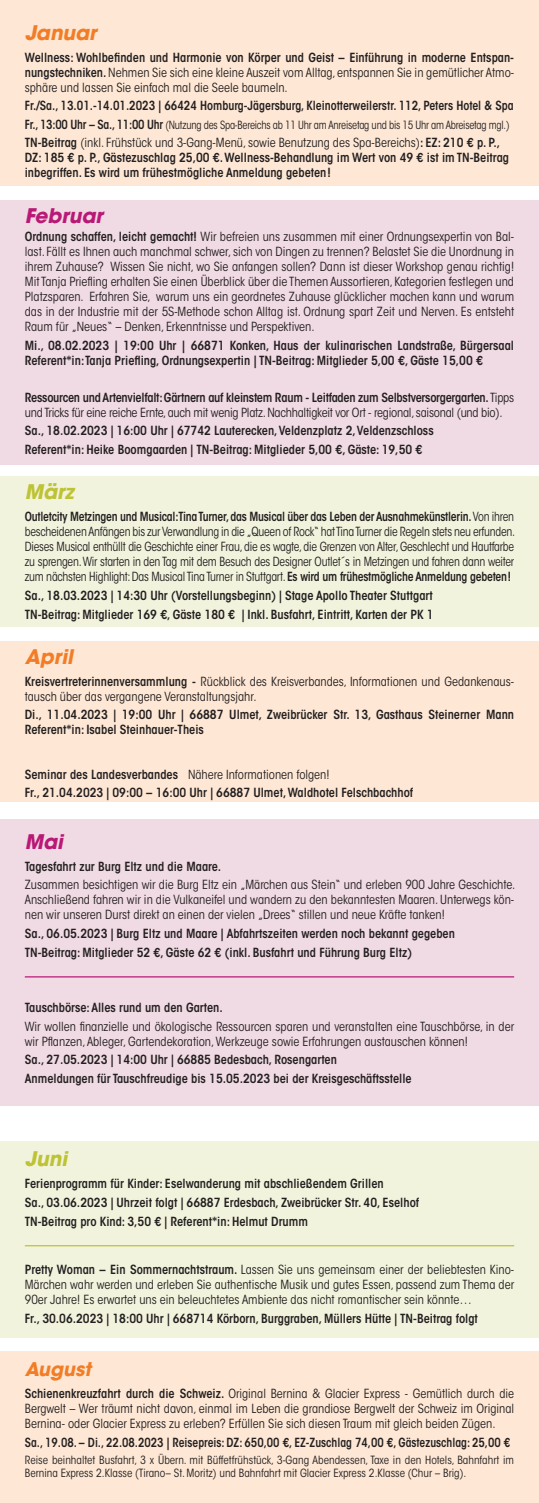
<style>
.page{position:relative;width:539px;height:1503px;background:#fff}
.page>*{position:absolute;margin:0;border:0;box-sizing:border-box;transform-origin:0 0}
.t1{font:italic 700 20px "ITC Avant Garde Std";color:#f37d26}
.t2{font:italic 700 20px "ITC Avant Garde Std";color:#b91976}
.t3{font:italic 700 20px "ITC Avant Garde Std";color:#bdc334}
.t4{font:italic 700 18.75px "ITC Avant Garde Std";color:#f37d26}
.t5{font:condensed 12.5px/15px "ITC Avant Garde Std";color:#231f20;text-align:justify}
.t6{font:600 condensed 12.5px/18.5px "ITC Avant Garde Std";color:#231f20}
.t7{font:condensed 12.5px/15px "ITC Avant Garde Std";color:#231f20;text-align:justify;scale:.95 1}
.t8{font:condensed 12.5px/15px "ITC Avant Garde Std";letter-spacing:-.02em;color:#231f20}
.t9{font:600 condensed 12.5px "ITC Avant Garde Std";color:#231f20;scale:.96 1}
.t10{font:600 condensed 12.5px "ITC Avant Garde Std";color:#231f20;scale:.94 1}
.t11{font:condensed 11.25px/13.5px "ITC Avant Garde Std";color:#231f20}
.t12{font:condensed 11.25px "ITC Avant Garde Std";letter-spacing:-.02em;color:#231f20;scale:.94 1}
.s1{font-weight:600}
.s2{font-weight:600;font-size:12.5px}
.s3{font-weight:400}
</style>
<div class="page">
<div style="left:0;top:1351px;width:539px;height:151px;background:#fee8d5"></div>
<div style="left:0;top:1141px;width:539px;height:196px;background:#f2f3dd"></div>
<div style="left:0;top:476px;width:539px;height:150px;background:#f2f3dd"></div>
<div style="left:0;top:641px;width:539px;height:160px;background:#fee8d5"></div>
<div style="left:0;top:819px;width:539px;height:287px;background:#f0dae3"></div>
<div style="left:0;top:200px;width:539px;height:264px;background:#f0dae3"></div>
<div style="left:0;top:0;width:539px;height:186px;background:#fee8d5"></div>
<hr style="left:25px;top:1245px;width:489px;height:1px;background:#bdc334">
<hr style="left:25px;top:976px;width:489px;height:1px;background:#b91976">
<h1 class="t1" style="left:25px;top:19px;width:73px">Januar</h1>
<p class="t5" style="left:25px;top:50px;width:490px"><span class="s1">Wellness: Wohlbefinden und Harmonie von Körper und Geist – Einführung in moderne Entspan&shy;nungstechniken.</span> Nehmen Sie sich eine kleine Auszeit vom Alltag, entspannen Sie in gemütlicher Atmo&shy;sphäre und lassen Sie einfach mal die Seele baumeln.</p>
<p class="t9" style="left:25px;top:98px;width:511px">Fr./Sa., 13.01.-14.01.2023 | 66424 Homburg-Jägersburg, Kleinotterweilerstr. 112, Peters Hotel &amp; Spa</p>
<p class="t12" style="left:25px;top:118px;width:517px"><span class="s2">Fr., 13:00 Uhr – Sa., 11:00 Uhr</span> (Nutzung des Spa-Bereichs ab 11 Uhr am Anreisetag und bis 15 Uhr am Abreisetag mgl.)</p>
<p class="t6" style="left:25px;top:135px;width:485px;line-height:15px">TN-Beitrag <span class="s3">(inkl. Frühstück und 3-Gang-Menü, sowie Benutzung des Spa-Bereichs)</span>: EZ: 210 € p. P.,<br>DZ: 185 € p. P., Gästezuschlag 25,00 €. Wellness-Behandlung im Wert von 49 € ist im TN-Beitrag inbegriffen. Es wird um frühestmögliche Anmeldung gebeten!</p>
<h1 class="t2" style="left:25px;top:202px;width:79px">Februar</h1>
<p class="t5" style="left:25px;top:229px;width:491px"><span class="s1">Ordnung schaffen, leicht gemacht!</span> Wir befreien uns zusammen mit einer Ordnungsexpertin von Bal&shy;last. Fällt es Ihnen auch manchmal schwer, sich von Dingen zu trennen? Belastet Sie die Unordnung in ihrem Zuhause? Wissen Sie nicht, wo Sie anfangen sollen? Dann ist dieser Workshop genau richtig!<br>Mit Tanja Priefling erhalten Sie einen Überblick über die Themen Aussortieren, Kategorien festlegen und Platzsparen. Erfahren Sie, warum uns ein geordnetes Zuhause glücklicher machen kann und warum das in der Industrie mit der 5S-Methode schon Alltag ist. Ordnung spart Zeit und Nerven. Es entsteht Raum für „Neues“ – Denken, Erkenntnisse und Perspektiven.</p>
<p class="t6" style="left:25px;top:338px;width:490px;line-height:15px">Mi., 08.02.2023 | 19:00 Uhr | 66871 Konken, Haus der kulinarischen Landstraße, Bürgersaal<br>Referent*in:Tanja Priefling, Ordnungsexpertin | TN-Beitrag: Mitglieder 5,00 €, Gäste 15,00 €</p>
<p class="t8" style="left:25px;top:390px;width:490px"><span class="s1">Ressourcen und Artenvielfalt: Gärtnern auf kleinstem Raum - Leitfaden zum Selbstversorgergarten.</span> Tipps und Tricks für eine reiche Ernte, auch mit wenig Platz. Nachhaltigkeit vor Ort - regional, saisonal (und bio).</p>
<p class="t6" style="left:25px;top:421px;width:410px">Sa., 18.02.2023 | 16:00 Uhr | 67742 Lauterecken, Veldenzplatz 2, Veldenzschloss<br>Referent*in: Heike Boomgaarden | TN-Beitrag: Mitglieder 5,00 €, Gäste: 19,50 €</p>
<h1 class="t3" style="left:25px;top:479px;width:50px">März</h1>
<p class="t7" style="left:25px;top:509px;width:517px"><span class="s1">Outletcity Metzingen und Musical:Tina Turner, das Musical über das Leben der Ausnahmekünstlerin.</span> Von ihren bescheidenen Anfängen bis zur Verwandlung in die „Queen of Rock“ hat Tina Turner die Regeln stets neu erfunden.<br>Dieses Musical enthüllt die Geschichte einer Frau, die es wagte, die Grenzen von Alter, Geschlecht und Hautfarbe zu sprengen. Wir starten in den Tag mit dem Besuch des Designer Outlet´s in Metzingen und fahren dann weiter zum nächsten Highlight: Das Musical Tina Turner in Stuttgart. <span class="s1">Es wird um frühestmögliche Anmeldung gebeten!</span></p>
<p class="t6" style="left:25px;top:586px;width:410px">Sa., 18.03.2023 | 14:30 Uhr (Vorstellungsbeginn) | Stage Apollo Theater Stuttgart<br>TN-Beitrag: Mitglieder 169 €, Gäste 180 € | Inkl. Busfahrt, Eintritt, Karten der PK 1</p>
<h1 class="t1" style="left:25px;top:643px;width:50px">April</h1>
<p class="t5" style="left:25px;top:674px;width:490px"><span class="s1">Kreisvertreterinnenversammlung -</span> Rückblick des Kreisverbandes, Informationen und Gedankenaus&shy;tausch über das vergangene Veranstaltungsjahr.</p>
<p class="t6" style="left:25px;top:707px;width:490px;line-height:15px">Di., 11.04.2023 | 19:00 Uhr | 66887 Ulmet, Zweibrücker Str. 13, Gasthaus Steinerner Mann<br>Referent*in: Isabel Steinhauer-Theis</p>
<p class="t6" style="left:25px;top:764px;width:390px">Seminar des Landesverbandes <span class="s3">Nähere Informationen folgen!<br></span>Fr., 21.04.2023 | 09:00 – 16:00 Uhr | 66887 Ulmet, Waldhotel Felschbachhof</p>
<h1 class="t2" style="left:25px;top:828px;width:40px">Mai</h1>
<p class="t6" style="left:25px;top:857px;width:198px">Tagesfahrt zur Burg Eltz und die Maare.</p>
<p class="t5" style="left:25px;top:877px;width:492px">Zusammen besichtigen wir die Burg Eltz ein „Märchen aus Stein“ und erleben 900 Jahre Geschichte.<br>Anschließend fahren wir in die Vulkaneifel und wandern zu den bekanntesten Maaren. Unterwegs kön&shy;nen wir unseren Durst direkt an einen der vielen „Drees“ stillen und neue Kräfte tanken!</p>
<p class="t6" style="left:25px;top:924px;width:431px">Sa., 06.05.2023 | Burg Eltz und Maare | Abfahrtszeiten werden noch bekannt gegeben<br>TN-Beitrag: Mitglieder 52 €, Gäste 62 € (inkl. Busfahrt und Führung Burg Eltz)</p>
<p class="t6" style="left:25px;top:998px;width:199px">Tauschbörse: Alles rund um den Garten.</p>
<p class="t5" style="left:25px;top:1018px;width:490px">Wir wollen finanzielle und ökologische Ressourcen sparen und veranstalten eine Tauschbörse, in der wir Pflanzen, Ableger, Gartendekoration, Werkzeuge sowie Erfahrungen austauschen können!</p>
<p class="t6" style="left:25px;top:1050px;width:388px">Sa., 27.05.2023 | 14:00 Uhr | 66885 Bedesbach, Rosengarten<br>Anmeldungen für Tauschfreudige bis 15.05.2023 bei der Kreisgeschäftsstelle</p>
<h1 class="t3" style="left:25px;top:1145px;width:44px">Juni</h1>
<p class="t6" style="left:25px;top:1174px;width:396px">Ferienprogramm für Kinder: Eselwanderung mit abschließendem Grillen<br>Sa., 03.06.2023 | Uhrzeit folgt | 66887 Erdesbach, Zweibrücker Str. 40, Eselhof<br>TN-Beitrag pro Kind: 3,50 € | Referent*in: Helmut Drumm</p>
<p class="t5" style="left:25px;top:1262px;width:491px"><span class="s1">Pretty Woman – Ein Sommernachtstraum.</span> Lassen Sie uns gemeinsam einer der beliebtesten Kino-Märchen wahr werden und erleben Sie authentische Musik und gutes Essen, passend zum Thema der 90er Jahre! Es erwartet uns ein beleuchtetes Ambiente das nicht romantischer sein könnte…</p>
<p class="t6" style="left:25px;top:1308px;width:454px">Fr., 30.06.2023 | 18:00 Uhr | 668714 Körborn, Burggraben, Müllers Hütte | TN-Beitrag folgt</p>
<h2 class="t4" style="left:25px;top:1357px;width:68px">August</h2>
<p class="t5" style="left:25px;top:1386px;width:491px"><span class="s1">Schienenkreuzfahrt durch die Schweiz.</span> Original Bernina &amp; Glacier Express - Gemütlich durch die Bergwelt – Wer träumt nicht davon, einmal im Leben die grandiose Bergwelt der Schweiz im Original Bernina- oder Glacier Express zu erleben? Erfüllen Sie sich diesen Traum mit gleich beiden Zügen.</p>
<p class="t10" style="left:25px;top:1434px;width:518px">Sa., 19.08. – Di., 22.08.2023 | Reisepreis: DZ: 650,00 €, EZ-Zuschlag 74,00 €, Gästezuschlag: 25,00 €</p>
<p class="t11" style="left:25px;top:1453px;width:490px">Reise beinhaltet Busfahrt, 3 x Übern. mit Büffetfrühstück, 3-Gang Abendessen, Taxe in den Hotels, Bahnfahrt im<br>Bernina Express 2.Klasse (Tirano– St. Moritz) und Bahnfahrt mit Glacier Express 2.Klasse (Chur – Brig).</p>
</div>
